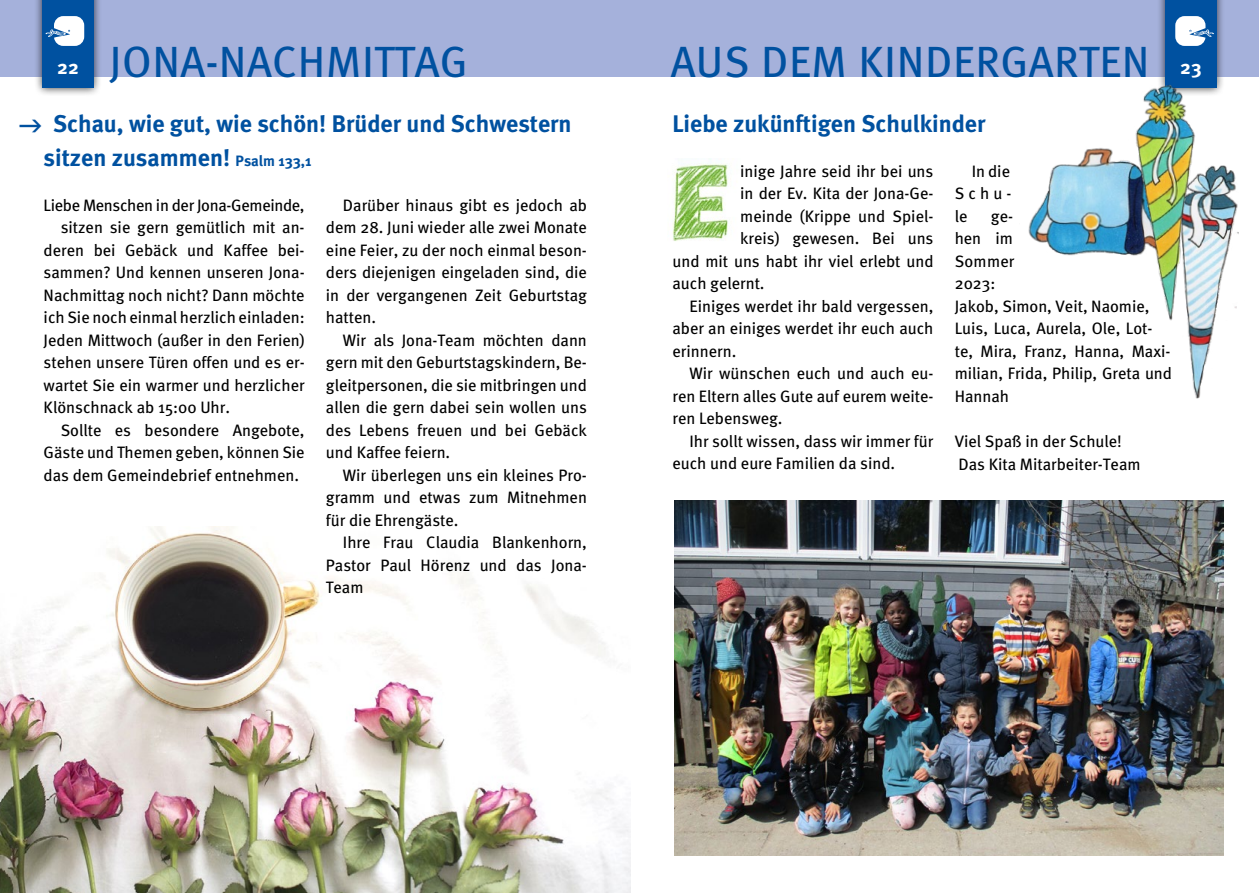
<style>
.page{position:relative;width:1259px;height:893px;background:#fff}
.page>*{position:absolute;margin:0;border:0;box-sizing:border-box;transform-origin:0 0}
.t1{font:43.65px "Meta Book CE Caps";color:#0051a0}
.t2{font:24px/33.8px "Meta Bold CE";color:#0051a0}
.t3{font:19.5px "Meta Bold CE";color:#fff}
.t4{font:16.5px/22.5px "Meta Book CE";color:#000;text-align:justify}
.t5{font:16.5px "Meta Book CE";letter-spacing:-.02em;color:#000}
.s1{font-size:15px}
</style>
<div class="page">
<div style="left:0;top:0;width:629px;height:77px;background:#a5b1db"></div>
<div style="left:629px;top:0;width:630px;height:77px;background:#a5b1db"></div>
<div style="left:34px;top:0;width:68px;height:97px;background:#000;opacity:.75"></div>
<div style="left:43px;top:0;width:51px;height:88px;background:#0051a0"></div>
<div style="left:1156px;top:0;width:69px;height:97px;background:#000;opacity:.75"></div>
<div style="left:1165px;top:0;width:51px;height:88px;background:#0051a0"></div>
<svg style="left:46px;top:16px;width:38px;height:30px"></svg>
<svg style="left:1175px;top:16px;width:39px;height:30px"></svg>
<img style="left:0;top:527px;width:630px;height:366px">
<img style="left:674px;top:500px;width:549px;height:355px">
<img style="left:672px;top:159px;width:56px;height:82px">
<img style="left:1187px;top:166px;width:52px;height:233px">
<img style="left:1028px;top:148px;width:97px;height:108px">
<img style="left:1125px;top:78px;width:100px;height:245px">
<p class="t3" style="left:57px;top:55px;width:23px">22</p>
<h1 class="t1" style="left:109px;top:35px;width:361px">JONA-NACHMITTAG</h1>
<h1 class="t1" style="left:671px;top:35px;width:481px">AUS DEM KINDERGARTEN</h1>
<p class="t3" style="left:1180px;top:55px;width:23px">23</p>
<h2 class="t2" style="left:44px;top:107px;width:529px;text-indent:10px">Schau, wie gut, wie schön! Brüder und Schwestern sitzen zusammen! <span class="s1">Psalm 133,1</span></h2>
<p class="t5" style="left:44px;top:195px;width:262px">Liebe Menschen in der Jona-Gemeinde,</p>
<p class="t4" style="left:61px;top:216px;width:245px">sitzen sie gern gemütlich mit an-</p>
<p class="t4" style="left:44px;top:239px;width:262px">deren bei Gebäck und Kaffee bei-</p>
<p class="t4" style="left:44px;top:261px;width:262px">sammen? Und kennen unseren Jona-</p>
<p class="t4" style="left:44px;top:284px;width:262px">Nachmittag noch nicht? Dann möchte</p>
<p class="t4" style="left:44px;top:306px;width:262px">ich Sie noch einmal herzlich einladen:</p>
<p class="t4" style="left:44px;top:329px;width:262px">Jeden Mittwoch (außer in den Ferien)</p>
<p class="t4" style="left:44px;top:351px;width:262px">stehen unsere Türen offen und es er-</p>
<p class="t4" style="left:44px;top:374px;width:262px">wartet Sie ein warmer und herzlicher</p>
<p class="t4" style="left:44px;top:396px;width:188px">Klönschnack ab 15:00 Uhr.</p>
<p class="t4" style="left:61px;top:419px;width:245px">Sollte es besondere Angebote,</p>
<p class="t4" style="left:44px;top:441px;width:262px">Gäste und Themen geben, können Sie</p>
<p class="t4" style="left:44px;top:464px;width:257px">das dem Gemeindebrief entnehmen.</p>
<p class="t4" style="left:326px;top:194px;width:262px;text-indent:17px">Darüber hinaus gibt es jedoch ab dem 28. Juni wieder alle zwei Monate eine Feier, zu der noch einmal beson&shy;ders diejenigen eingeladen sind, die in der vergangenen Zeit Geburtstag hatten.</p>
<p class="t4" style="left:326px;top:329px;width:262px;text-indent:17px">Wir als Jona-Team möchten dann gern mit den Geburtstagskindern, Be&shy;gleitpersonen, die sie mitbringen und allen die gern dabei sein wollen uns des Lebens freuen und bei Gebäck und Kaffee feiern.</p>
<p class="t4" style="left:326px;top:464px;width:262px;text-indent:17px">Wir überlegen uns ein kleines Pro&shy;gramm und etwas zum Mitnehmen für die Ehrengäste.</p>
<p class="t4" style="left:326px;top:531px;width:262px;text-indent:17px">Ihre Frau Claudia Blankenhorn, Pastor Paul Hörenz und das Jona-Team</p>
<h2 class="t2" style="left:672px;top:107px;width:314px">Liebe zukünftigen Schulkinder</h2>
<p class="t4" style="left:740px;top:160px;width:195px">inige Jahre seid ihr bei uns</p>
<p class="t4" style="left:740px;top:182px;width:195px">in der Ev. Kita der Jona-Ge-</p>
<p class="t4" style="left:740px;top:205px;width:195px">meinde (Krippe und Spiel-</p>
<p class="t4" style="left:740px;top:227px;width:195px">kreis) gewesen. Bei uns</p>
<p class="t4" style="left:672px;top:250px;width:262px">und mit uns habt ihr viel erlebt und</p>
<p class="t4" style="left:672px;top:272px;width:94px">auch gelernt.</p>
<p class="t4" style="left:689px;top:295px;width:245px">Einiges werdet ihr bald vergessen,</p>
<p class="t4" style="left:672px;top:318px;width:262px">aber an einiges werdet ihr euch auch</p>
<p class="t4" style="left:672px;top:340px;width:65px">erinnern.</p>
<p class="t4" style="left:689px;top:363px;width:245px">Wir wünschen euch und auch eu-</p>
<p class="t4" style="left:672px;top:385px;width:262px">ren Eltern alles Gute auf eurem weite-</p>
<p class="t4" style="left:672px;top:408px;width:112px">ren Lebensweg.</p>
<p class="t4" style="left:689px;top:430px;width:245px">Ihr sollt wissen, dass wir immer für</p>
<p class="t4" style="left:672px;top:453px;width:224px">euch und eure Familien da sind.</p>
<p class="t4" style="left:954px;top:160px;width:58px;text-indent:17px">In die Schu&shy;le</p>
<p class="t4" style="left:954px;top:205px;width:219px;text-align:left;text-indent:36px">ge-<br>hen im<br>Sommer<br>2023:<br>Jakob, Simon, Veit, Naomie,<br>Luis, Luca, Aurela, Ole, Lot&shy;te, Mira, Franz, Hanna, Maxi&shy;milian, Frida, Philip, Greta und<br>Hannah</p>
<p class="t4" style="left:954px;top:430px;width:187px">Viel Spaß in der Schule!<br>Das Kita Mitarbeiter-Team</p>
</div>
